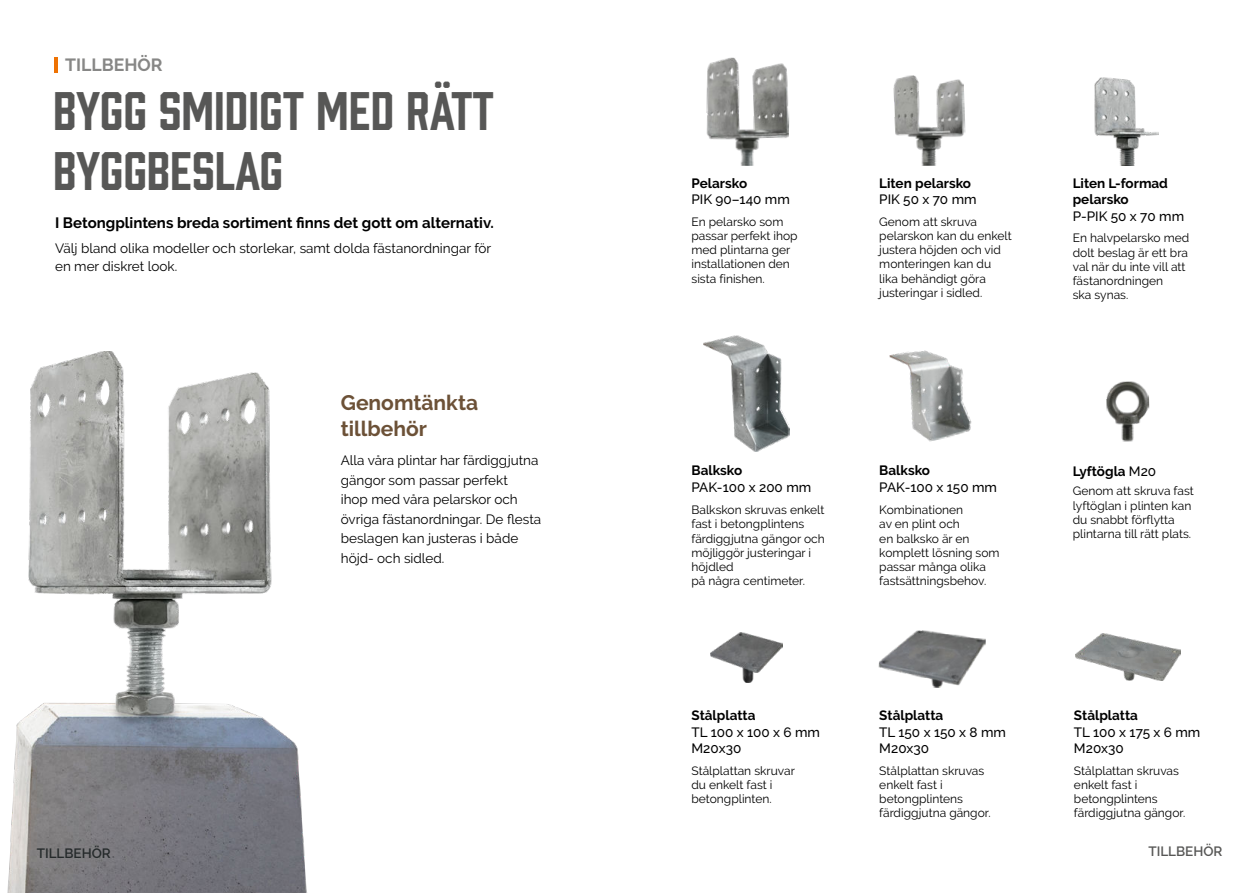
<style>
.page{position:relative;width:1259px;height:893px;background:#fff}
.page>*{position:absolute;margin:0;border:0;box-sizing:border-box;transform-origin:0 0}
.t1{font:49.95px/59.8px "Prohibition";color:#575756}
.t2{font:700 21px/25.2px "Raleway";color:#6c5137}
.t3{font:700 17.7px "Raleway";color:#878786}
.t4{font:700 15px "Raleway";color:#000}
.t5{font:13.5px/19.5px "Raleway";color:#000}
.t6{font:500 13.5px/16.5px "Raleway";color:#000}
.t7{font:700 13.5px/16.5px "Raleway";color:#000}
.t8{font:600 13.5px "Raleway";color:#252a2b}
.t9{font:600 13.5px "Raleway";color:#575756}
.t10{font:12px/14.2px "Raleway";color:#000}
.s1{font-weight:500}
</style>
<div class="page">
<img style="left:7px;top:352px;width:300px;height:541px">
<hr style="left:54px;top:57px;width:4px;height:16px;background:#ee7203">
<img style="left:893px;top:75px;width:73px;height:91px">
<img style="left:1095px;top:78px;width:63px;height:88px">
<img style="left:1106px;top:381px;width:43px;height:61px">
<img style="left:703px;top:336px;width:86px;height:115px">
<img style="left:889px;top:350px;width:83px;height:92px">
<img style="left:711px;top:633px;width:71px;height:49px">
<img style="left:878px;top:630px;width:108px;height:58px">
<img style="left:1075px;top:633px;width:105px;height:48px">
<img style="left:706px;top:57px;width:84px;height:109px">
<h3 class="t3" style="left:65px;top:55px;width:99px">TILLBEHÖR</h3>
<h1 class="t1" style="left:53px;top:77px;width:442px">BYGG SMIDIGT MED RÄTT<br>BYGGBESLAG</h1>
<p class="t4" style="left:55px;top:214px;width:440px">I Betongplintens breda sortiment finns det gott om alternativ.</p>
<p class="t5" style="left:55px;top:240px;width:438px;line-height:18px">Välj bland olika modeller och storlekar, samt dolda fästanordningar för en mer diskret look.</p>
<h2 class="t2" style="left:341px;top:391px;width:139px">Genomtänkta tillbehör</h2>
<p class="t5" style="left:341px;top:452px;width:202px">Alla våra plintar har färdiggjutna gängor som passar perfekt<br>ihop med våra pelarskor och övriga fästanordningar. De flesta beslagen kan justeras i både höjd- och sidled.</p>
<p class="t7" style="left:691px;top:175px;width:57px">Pelarsko</p>
<p class="t6" style="left:691px;top:192px;width:100px">PIK 90–140 mm</p>
<p class="t10" style="left:691px;top:215px;width:108px">En pelarsko som passar perfekt ihop med plintarna ger installationen den sista finishen.</p>
<p class="t7" style="left:879px;top:175px;width:93px">Liten pelarsko</p>
<p class="t6" style="left:879px;top:192px;width:99px">PIK 50 x 70 mm</p>
<p class="t10" style="left:879px;top:215px;width:134px">Genom att skruva pelarskon kan du enkelt justera höjden och vid monteringen kan du lika behändigt göra justeringar i sidled.</p>
<p class="t7" style="left:1072px;top:175px;width:97px">Liten L-formad pelarsko</p>
<p class="t6" style="left:1072px;top:209px;width:113px">P-PIK 50 x 70 mm</p>
<p class="t10" style="left:1072px;top:232px;width:118px">En halvpelarsko med dolt beslag är ett bra val när du inte vill att fästanordningen<br>ska synas.</p>
<p class="t7" style="left:691px;top:462px;width:52px">Balksko</p>
<p class="t6" style="left:691px;top:480px;width:121px">PAK-100 x 200 mm</p>
<p class="t10" style="left:691px;top:504px;width:135px">Balkskon skruvas enkelt fast i betongplintens färdiggjutna gängor och möjliggör justeringar i höjdled<br>på några centimeter.</p>
<p class="t7" style="left:691px;top:708px;width:66px">Stålplatta</p>
<p class="t6" style="left:691px;top:725px;width:130px">TL 100 x 100 x 6 mm<br>M20x30</p>
<p class="t7" style="left:879px;top:462px;width:52px">Balksko</p>
<p class="t6" style="left:879px;top:480px;width:119px">PAK-100 x 150 mm</p>
<p class="t10" style="left:879px;top:504px;width:122px">Kombinationen<br>av en plint och<br>en balksko är en komplett lösning som passar många olika fastsättningsbehov.</p>
<p class="t7" style="left:879px;top:708px;width:66px">Stålplatta</p>
<p class="t6" style="left:879px;top:725px;width:128px">TL 150 x 150 x 8 mm<br>M20x30</p>
<p class="t7" style="left:1072px;top:463px;width:85px">Lyftögla <span class="s1">M20</span></p>
<p class="t10" style="left:1072px;top:485px;width:123px">Genom att skruva fast lyftöglan i plinten kan du snabbt förflytta plintarna till rätt plats.</p>
<p class="t7" style="left:1074px;top:708px;width:66px">Stålplatta</p>
<p class="t6" style="left:1074px;top:725px;width:128px">TL 100 x 175 x 6 mm<br>M20x30</p>
<p class="t10" style="left:691px;top:764px;width:105px">Stålplattan skruvar du enkelt fast i betongplinten.</p>
<p class="t10" style="left:879px;top:764px;width:113px">Stålplattan skruvas enkelt fast i betongplintens färdiggjutna gängor.</p>
<p class="t10" style="left:1074px;top:764px;width:113px">Stålplattan skruvas enkelt fast i betongplintens färdiggjutna gängor.</p>
<p class="t8" style="left:37px;top:846px;width:76px">TILLBEHÖR</p>
<p class="t9" style="left:1148px;top:844px;width:76px">TILLBEHÖR</p>
</div>
